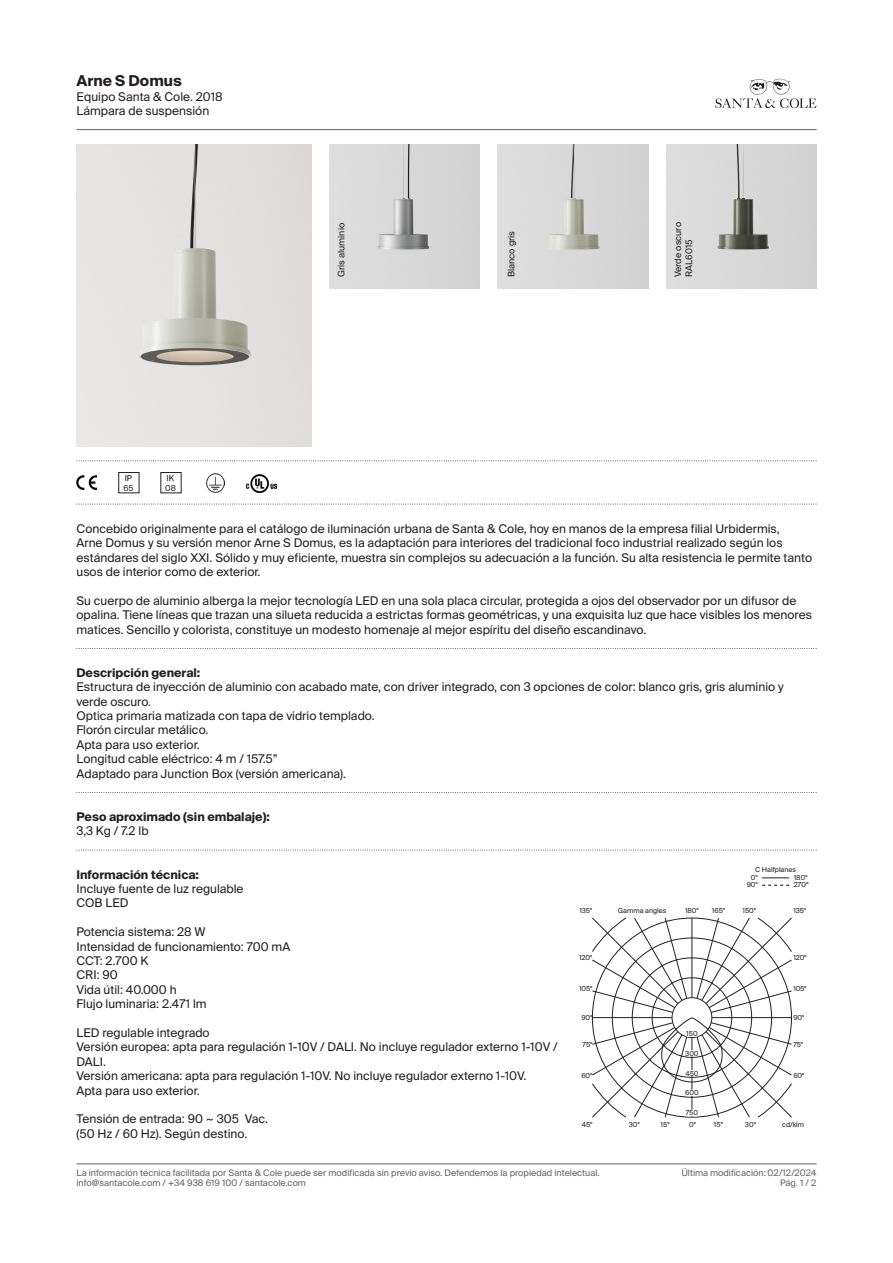
<style>
.page{position:relative;width:893px;height:1263px;background:#fff}
.page>*{position:absolute;margin:0;border:0;box-sizing:border-box;transform-origin:0 0}
.t1{font:700 15px "Suisse Intl";color:#231f20}
.t2{font:12px/14.4px "Suisse Intl";color:#231f20}
.t3{font:700 12px "Suisse Intl";color:#231f20}
.t4{font:9px "Suisse Intl";color:#636366}
.t5{font:9px/10.8px "Suisse Intl";color:#231f20}
.t6{font:8.25px "Suisse Intl";color:#231f20}
.t7{font:7.5px/7.5px "Suisse BP Intl";color:#231f20;text-align:center}
.s1{font-weight:700}
</style>
<div class="page">
<svg style="left:715px;top:79px;width:101px;height:29px"></svg>
<hr style="left:77px;top:129px;width:739px;height:1px;background:#636366">
<hr style="left:77px;top:1163px;width:739px;height:1px;background:#636366">
<img style="left:77px;top:144px;width:234px;height:302px">
<svg style="left:77px;top:460px;width:740px;height:1px"></svg>
<svg style="left:77px;top:504px;width:740px;height:1px"></svg>
<svg style="left:77px;top:850px;width:740px;height:1px"></svg>
<svg style="left:77px;top:792px;width:740px;height:1px"></svg>
<svg style="left:77px;top:648px;width:740px;height:1px"></svg>
<img style="left:329px;top:144px;width:151px;height:144px">
<img style="left:666px;top:144px;width:150px;height:144px">
<div style="left:498px;top:144px;width:150px;height:144px;background:#d9d9d9"></div>
<img style="left:77px;top:475px;width:19px;height:14px">
<img style="left:206px;top:474px;width:19px;height:18px">
<img style="left:246px;top:474px;width:31px;height:19px">
<svg style="left:592px;top:918px;width:200px;height:199px"></svg>
<div style="left:684px;top:1050px;width:15px;height:6px;background:#fff;border-radius:3px"></div>
<div style="left:684px;top:1030px;width:15px;height:6px;background:#fff;border-radius:3px"></div>
<div style="left:684px;top:1070px;width:15px;height:6px;background:#fff;border-radius:3px"></div>
<div style="left:684px;top:1090px;width:15px;height:6px;background:#fff;border-radius:3px"></div>
<div style="left:684px;top:1109px;width:16px;height:7px;background:#fff;border-radius:3px"></div>
<svg style="left:762px;top:885px;width:27px;height:1px"></svg>
<svg style="left:762px;top:877px;width:27px;height:1px"></svg>
<p class="t1" style="left:77px;top:72px;width:107px">Arne S Domus</p>
<p class="t2" style="left:77px;top:89px;width:148px">Equipo Santa &amp; Cole. 2018<br>Lámpara de suspensión</p>
<p class="t6" style="left:125px;top:473px;width:9px">IP</p>
<p class="t6" style="left:123px;top:483px;width:12px">65</p>
<p class="t6" style="left:167px;top:473px;width:9px">IK</p>
<p class="t6" style="left:165px;top:483px;width:12px">08</p>
<p class="t5" style="left:336px;top:277px;width:56px;rotate:-90deg">Gris aluminio</p>
<p class="t5" style="left:506px;top:277px;width:48px;rotate:-90deg">Blanco gris</p>
<p class="t5" style="left:673px;top:277px;width:57px;rotate:-90deg">Verde oscuro<br>RAL6015</p>
<p class="t2" style="left:77px;top:521px;width:737px">Concebido originalmente para el catálogo de iluminación urbana de Santa &amp; Cole, hoy en manos de la empresa filial Urbidermis,<br>Arne Domus y su versión menor Arne S Domus, es la adaptación para interiores del tradicional foco industrial realizado según los estándares del siglo XXI. Sólido y muy eficiente, muestra sin complejos su adecuación a la función. Su alta resistencia le permite tanto usos de interior como de exterior.</p>
<p class="t2" style="left:77px;top:593px;width:737px">Su cuerpo de aluminio alberga la mejor tecnología LED en una sola placa circular, protegida a ojos del observador por un difusor de opalina. Tiene líneas que trazan una silueta reducida a estrictas formas geométricas, y una exquisita luz que hace visibles los menores matices. Sencillo y colorista, constituye un modesto homenaje al mejor espíritu del diseño escandinavo.</p>
<p class="t2" style="left:77px;top:665px;width:709px"><span class="s1">Descripción general:<br></span>Estructura de inyección de aluminio con acabado mate, con driver integrado, con 3 opciones de color: blanco gris, gris aluminio y verde oscuro.</p>
<p class="t2" style="left:77px;top:709px;width:300px">Optica primaria matizada con tapa de vidrio templado.</p>
<p class="t2" style="left:77px;top:723px;width:133px">Florón circular metálico.</p>
<p class="t2" style="left:77px;top:737px;width:125px">Apta para uso exterior.</p>
<p class="t2" style="left:77px;top:752px;width:203px">Longitud cable eléctrico: 4 m / 157.5”</p>
<p class="t2" style="left:77px;top:766px;width:271px">Adaptado para Junction Box (versión americana).</p>
<p class="t3" style="left:77px;top:810px;width:195px">Peso aproximado (sin embalaje):</p>
<p class="t2" style="left:77px;top:824px;width:74px">3,3 Kg / 7.2 lb</p>
<p class="t2" style="left:77px;top:867px;width:169px"><span class="s1">Información técnica:<br></span>Incluye fuente de luz regulable</p>
<p class="t2" style="left:77px;top:896px;width:53px">COB LED</p>
<p class="t2" style="left:77px;top:925px;width:215px">Potencia sistema: 28 W<br>Intensidad de funcionamiento: 700 mA</p>
<p class="t2" style="left:77px;top:953px;width:73px">CCT: 2.700 K</p>
<p class="t2" style="left:77px;top:968px;width:43px">CRI: 90</p>
<p class="t2" style="left:77px;top:982px;width:102px">Vida útil: 40.000 h</p>
<p class="t2" style="left:77px;top:997px;width:132px">Flujo luminaria: 2.471 lm</p>
<p class="t2" style="left:77px;top:1025px;width:135px">LED regulable integrado</p>
<p class="t2" style="left:77px;top:1040px;width:483px">Versión europea: apta para regulación 1-10V / DALI. No incluye regulador externo 1-10V /<br>DALI.</p>
<p class="t2" style="left:77px;top:1069px;width:451px">Versión americana: apta para regulación 1-10V. No incluye regulador externo 1-10V.</p>
<p class="t2" style="left:77px;top:1083px;width:125px">Apta para uso exterior.</p>
<p class="t2" style="left:77px;top:1112px;width:193px">Tensión de entrada: 90 ~ 305 Vac. (50 Hz / 60 Hz). Según destino.</p>
<p class="t7" style="left:755px;top:866px;width:42px">C Halfplanes</p>
<p class="t7" style="left:747px;top:873px;width:13px">0º<br>90º</p>
<p class="t7" style="left:794px;top:873px;width:16px;text-align:left">180º<br>270º</p>
<p class="t7" style="left:618px;top:906px;width:50px">Gamma angles</p>
<p class="t7" style="left:685px;top:906px;width:15px">180°</p>
<p class="t7" style="left:712px;top:906px;width:15px">165°</p>
<p class="t7" style="left:580px;top:906px;width:14px">135º</p>
<p class="t7" style="left:742px;top:906px;width:15px">150°</p>
<p class="t7" style="left:793px;top:906px;width:14px">135º</p>
<p class="t7" style="left:579px;top:954px;width:15px">120º</p>
<p class="t7" style="left:793px;top:954px;width:15px">120º</p>
<p class="t7" style="left:579px;top:984px;width:15px">105°</p>
<p class="t7" style="left:793px;top:984px;width:15px">105°</p>
<p class="t7" style="left:581px;top:1014px;width:12px">90°</p>
<p class="t7" style="left:793px;top:1014px;width:12px">90°</p>
<p class="t7" style="left:583px;top:1040px;width:11px">75°</p>
<p class="t7" style="left:581px;top:1071px;width:12px">60°</p>
<p class="t7" style="left:686px;top:1029px;width:13px">150</p>
<p class="t7" style="left:685px;top:1049px;width:15px">300</p>
<p class="t7" style="left:685px;top:1069px;width:15px">450</p>
<p class="t7" style="left:685px;top:1089px;width:15px">600</p>
<p class="t7" style="left:686px;top:1109px;width:14px">750</p>
<p class="t7" style="left:793px;top:1040px;width:11px">75°</p>
<p class="t7" style="left:793px;top:1071px;width:12px">60°</p>
<p class="t7" style="left:582px;top:1121px;width:12px">45°</p>
<p class="t7" style="left:629px;top:1121px;width:13px">30°</p>
<p class="t7" style="left:661px;top:1121px;width:11px">15°</p>
<p class="t7" style="left:689px;top:1121px;width:8px">0°</p>
<p class="t7" style="left:714px;top:1121px;width:11px">15°</p>
<p class="t7" style="left:745px;top:1121px;width:13px">30º</p>
<p class="t7" style="left:782px;top:1121px;width:23px">cd/klm</p>
<p class="t4" style="left:77px;top:1167px;width:525px">La información técnica facilitada por Santa &amp; Cole puede ser modificada sin previo aviso. Defendemos la propiedad intelectual.</p>
<p class="t4" style="left:681px;top:1167px;width:137px">Última modificación: 02/12/2024</p>
<p class="t4" style="left:77px;top:1178px;width:231px">info@santacole.com / +34 938 619 100 / santacole.com</p>
<p class="t4" style="left:780px;top:1178px;width:38px">Pág. 1 / 2</p>
</div>
